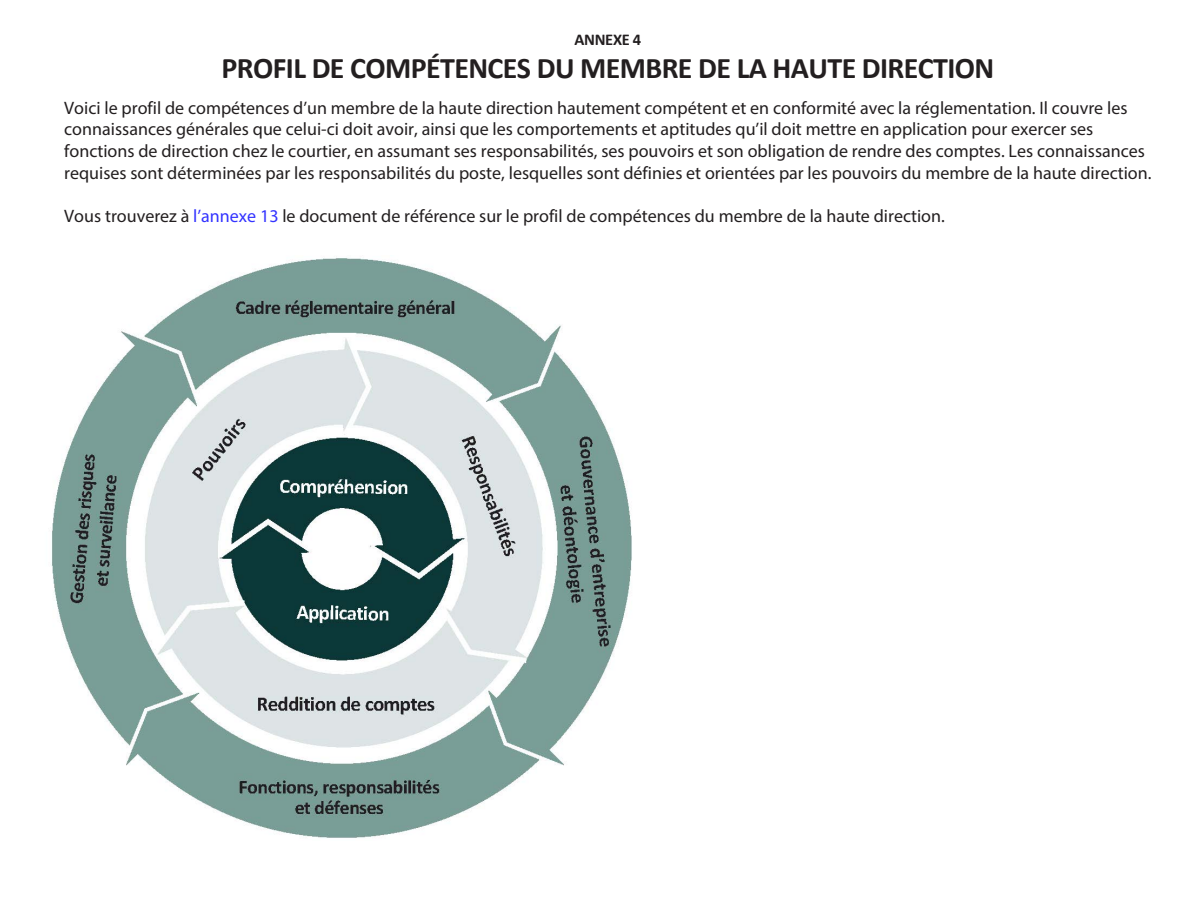
<style>
.page{position:relative;width:1188px;height:918px;background:#fff}
.page>*{position:absolute;margin:0;border:0;box-sizing:border-box;transform-origin:0 0}
.t1{font:700 30px "Calibri";letter-spacing:-.02em;color:#231f20}
.t2{font:18px/21.6px "Myriad Pro";color:#231f20}
.t3{font:700 16.5px "Calibri";letter-spacing:-.02em;color:#231f20}
.s1{color:#33f}
</style>
<div class="page">
<img style="left:51px;top:258px;width:581px;height:580px">
<p class="t3" style="left:575px;top:28px;width:68px">ANNEXE 4</p>
<h1 class="t1" style="left:221px;top:47px;width:774px">PROFIL DE COMPÉTENCES DU MEMBRE DE LA HAUTE DIRECTION</h1>
<p class="t2" style="left:64px;top:97px;width:1089px">Voici le profil de compétences d’un membre de la haute direction hautement compétent et en conformité avec la réglementation. Il couvre les connaissances générales que celui-ci doit avoir, ainsi que les comportements et aptitudes qu’il doit mettre en application pour exercer ses fonctions de direction chez le courtier, en assumant ses responsabilités, ses pouvoirs et son obligation de rendre des comptes. Les connaissances requises sont déterminées par les responsabilités du poste, lesquelles sont définies et orientées par les pouvoirs du membre de la haute direction.</p>
<p class="t2" style="left:64px;top:205px;width:882px">Vous trouverez à <span class="s1">l’annexe 13</span> le document de référence sur le profil de compétences du membre de la haute direction.</p>
</div>
